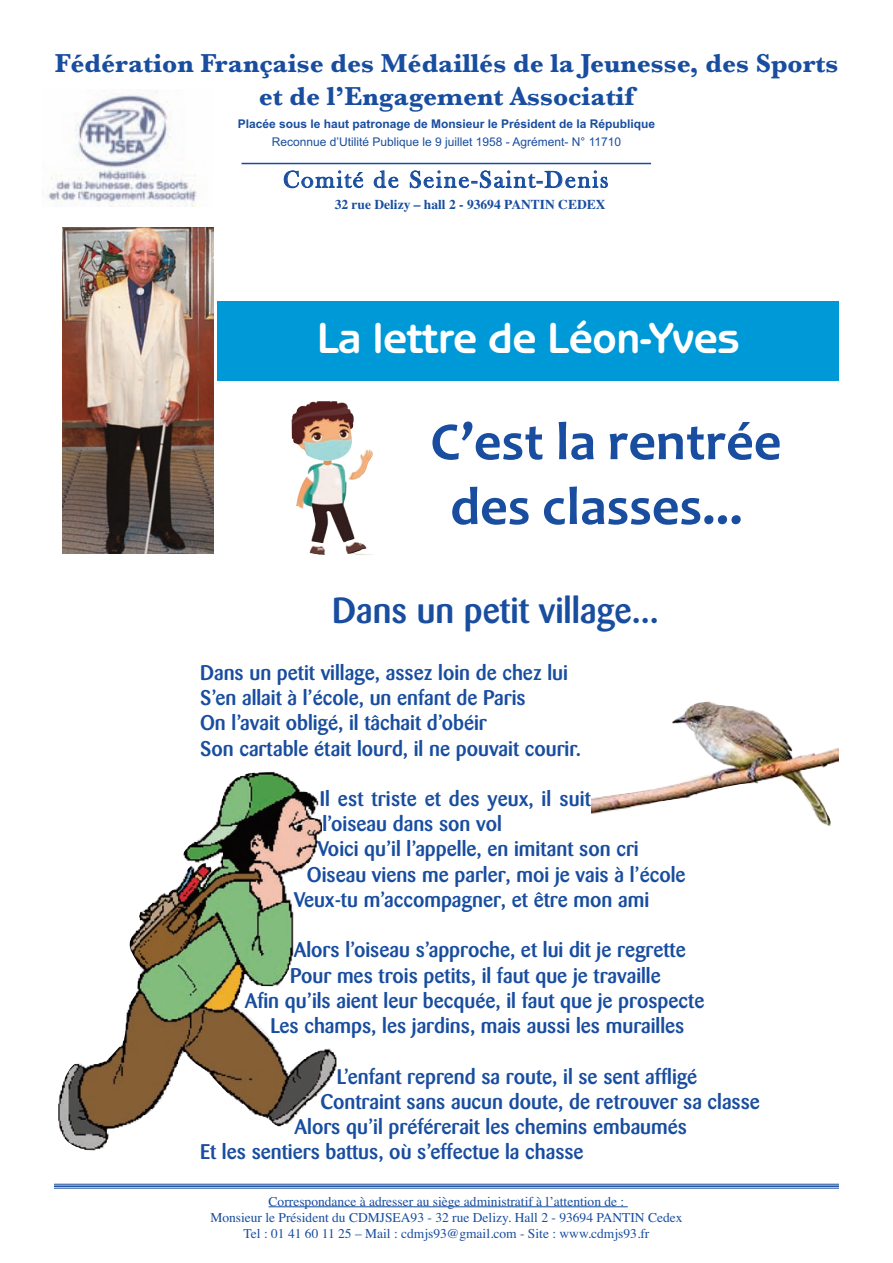
<style>
.page{position:relative;width:893px;height:1263px;background:#fff}
.page>*{position:absolute;margin:0;border:0;box-sizing:border-box;transform-origin:0 0}
.t1{font:700 54px/64.8px "Candara";color:#184d9f;text-align:center}
.t2{font:700 45px "Benguiat Got ITC";color:#fff}
.t3{font:500 36px "Barmeno";color:#184d9f}
.t4{font:700 27px/32.4px "Baskerville";color:#184d9f;text-align:center}
.t5{font:24px "Bask Old Face";letter-spacing:.085em;color:#184d9f}
.t6{font:500 21px/25.2px "Barmeno";color:#184d9f}
.t7{font:13.5px/16.2px "Times";color:#184d9f;text-align:center}
.t8{font:700 13.5px "Times";color:#184d9f}
.t9{font:700 12px "Arial";color:#184d9f}
.t10{font:12px "Arial";color:#184d9f}
</style>
<div class="page">
<hr style="left:269px;top:1206px;width:359px;height:1px;background:#184d9f">
<img style="left:47px;top:89px;width:150px;height:117px">
<hr style="left:54px;top:1184px;width:785px;height:1px;background:#184d9f">
<hr style="left:54px;top:1185px;width:785px;height:2px;background:#184d9f">
<hr style="left:54px;top:1188px;width:785px;height:1px;background:#184d9f">
<hr style="left:242px;top:163px;width:409px;height:1px;background:#184d9f">
<img style="left:63px;top:228px;width:151px;height:326px">
<div style="left:218px;top:302px;width:621px;height:79px;background:#0099d8"></div>
<img style="left:58px;top:772px;width:279px;height:379px">
<img style="left:591px;top:701px;width:248px;height:125px">
<img style="left:292px;top:401px;width:81px;height:154px">
<p class="t4" style="left:55px;top:47px;width:785px">Fédération Française des Médaillés de la Jeunesse, des Sports et de l’Engagement Associatif</p>
<p class="t9" style="left:238px;top:116px;width:419px">Placée sous le haut patronage de Monsieur le Président de la République</p>
<p class="t10" style="left:272px;top:134px;width:351px">Reconnue d’Utilité Publique le 9 juillet 1958 - Agrément- N° 11710</p>
<p class="t5" style="left:283px;top:165px;width:327px">Comité de Seine-Saint-Denis</p>
<p class="t8" style="left:335px;top:196px;width:272px">32 rue Delizy – hall 2 - 93694 PANTIN CEDEX</p>
<h2 class="t2" style="left:317px;top:323px;width:424px">La lettre de Léon-Yves</h2>
<h1 class="t1" style="left:430px;top:408px;width:353px">C’est la rentrée des classes...</h1>
<h3 class="t3" style="left:332px;top:595px;width:328px">Dans un petit village...</h3>
<p class="t6" style="left:200px;top:662px;width:383px">Dans un petit village, assez loin de chez lui S’en allait à l’école, un enfant de Paris<br>On l’avait obligé, il tâchait d’obéir<br>Son cartable était lourd, il ne pouvait courir.</p>
<p class="t6" style="left:320px;top:788px;width:273px">Il est triste et des yeux, il suit</p>
<p class="t6" style="left:322px;top:813px;width:181px">l’oiseau dans son vol</p>
<p class="t6" style="left:317px;top:838px;width:323px">Voici qu’il l’appelle, en imitant son cri</p>
<p class="t6" style="left:307px;top:863px;width:380px">Oiseau viens me parler, moi je vais à l’école</p>
<p class="t6" style="left:294px;top:889px;width:357px">Veux-tu m’accompagner, et être mon ami</p>
<p class="t6" style="left:294px;top:939px;width:394px">Alors l’oiseau s’approche, et lui dit je regrette</p>
<p class="t6" style="left:290px;top:964px;width:372px">Pour mes trois petits, il faut que je travaille</p>
<p class="t6" style="left:245px;top:990px;width:461px">Afin qu’ils aient leur becquée, il faut que je prospecte</p>
<p class="t6" style="left:270px;top:1015px;width:416px">Les champs, les jardins, mais aussi les murailles</p>
<p class="t6" style="left:337px;top:1065px;width:362px">L’enfant reprend sa route, il se sent affligé</p>
<p class="t6" style="left:320px;top:1090px;width:441px">Contraint sans aucun doute, de retrouver sa classe</p>
<p class="t6" style="left:295px;top:1116px;width:394px">Alors qu’il préférerait les chemins embaumés</p>
<p class="t6" style="left:200px;top:1141px;width:385px">Et les sentiers battus, où s’effectue la chasse</p>
<p class="t7" style="left:210px;top:1193px;width:474px">Correspondance à adresser au siège administratif à l’attention de :<br>Monsieur le Président du CDMJSEA93 - 32 rue Delizy. Hall 2 - 93694 PANTIN Cedex<br>Tel : 01 41 60 11 25 – Mail : cdmjs93@gmail.com - Site : www.cdmjs93.fr</p>
</div>
